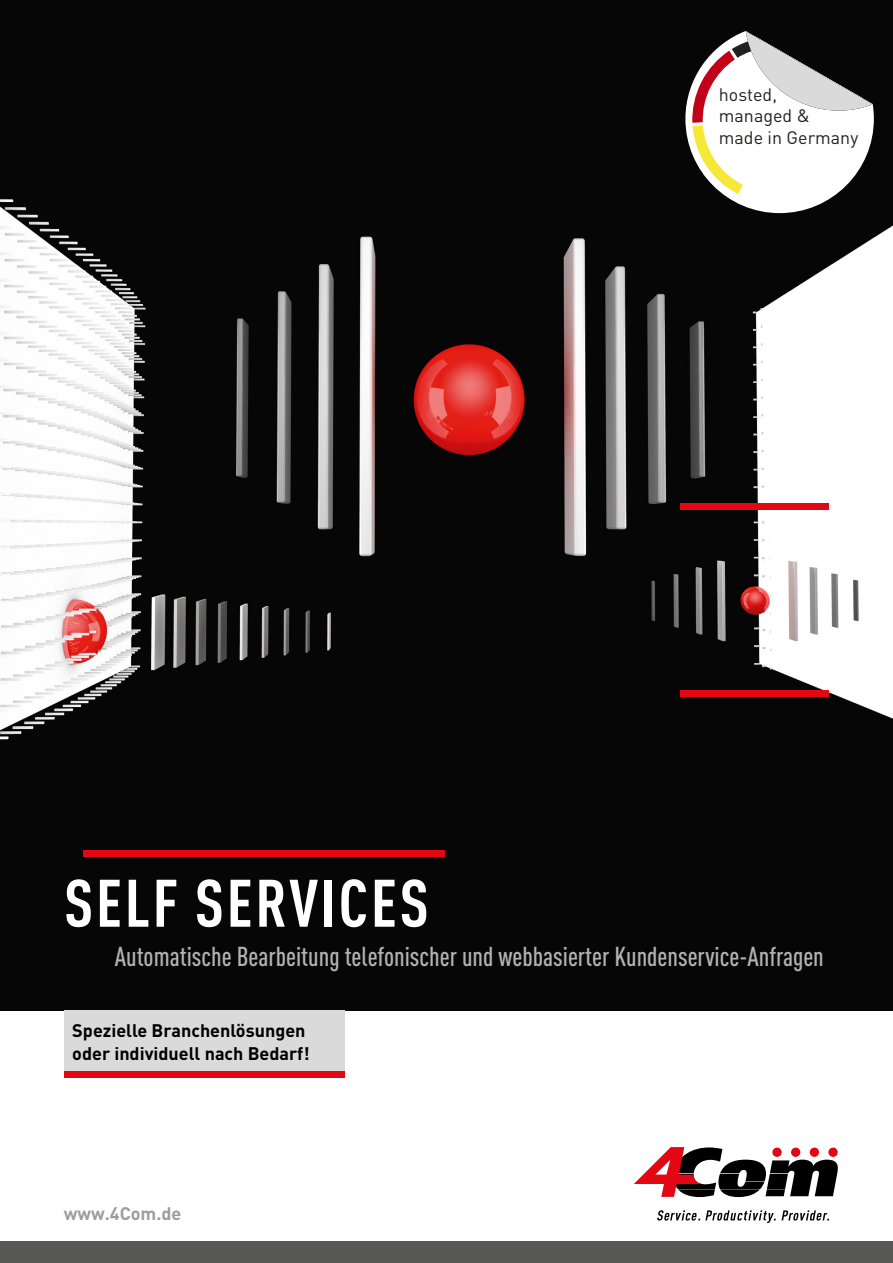
<style>
.page{position:relative;width:893px;height:1263px;background:#fff}
.page>*{position:absolute;margin:0;border:0;box-sizing:border-box;transform-origin:0 0}
.t1{font:700 condensed 66px "DINOT";letter-spacing:.04em;color:#fff}
.t2{font:500 condensed 27px "DINOT";color:#b3b2b2}
.t3{font:700 18px/22.5px "DINOT";color:#000}
.t4{font:700 18px "DINOT";color:#9d9d9c}
.t5{font:17.85px/21.5px "DINOT";color:#21211f}
</style>
<div class="page">
<div style="left:0;top:1242px;width:893px;height:21px;background:#575756"></div>
<img style="left:0;top:0;width:893px;height:1010px">
<div style="left:680px;top:690px;width:149px;height:6px;background:#e30613"></div>
<div style="left:680px;top:503px;width:149px;height:6px;background:#e30613"></div>
<div style="left:83px;top:850px;width:361px;height:7px;background:#e30613"></div>
<svg style="left:657px;top:1210px;width:172px;height:13px"></svg>
<svg style="left:634px;top:1147px;width:204px;height:50px"></svg>
<div style="left:64px;top:1010px;width:280px;height:62px;background:#dadada"></div>
<div style="left:64px;top:1071px;width:280px;height:7px;background:#e30613"></div>
<svg style="left:685px;top:31px;width:189px;height:182px"></svg>
<p class="t5" style="left:719px;top:83px;width:141px">hosted,<br>managed &amp; made in Germany</p>
<h1 class="t1" style="left:64px;top:863px;width:366px">SELF SERVICES</h1>
<p class="t2" style="left:115px;top:940px;width:710px">Automatische Bearbeitung telefonischer und webbasierter Kundenservice-Anfragen</p>
<p class="t3" style="left:72px;top:1018px;width:239px">Spezielle Branchenlösungen oder individuell nach Bedarf!</p>
<p class="t4" style="left:64px;top:1202px;width:119px">www.4Com.de</p>
</div>
